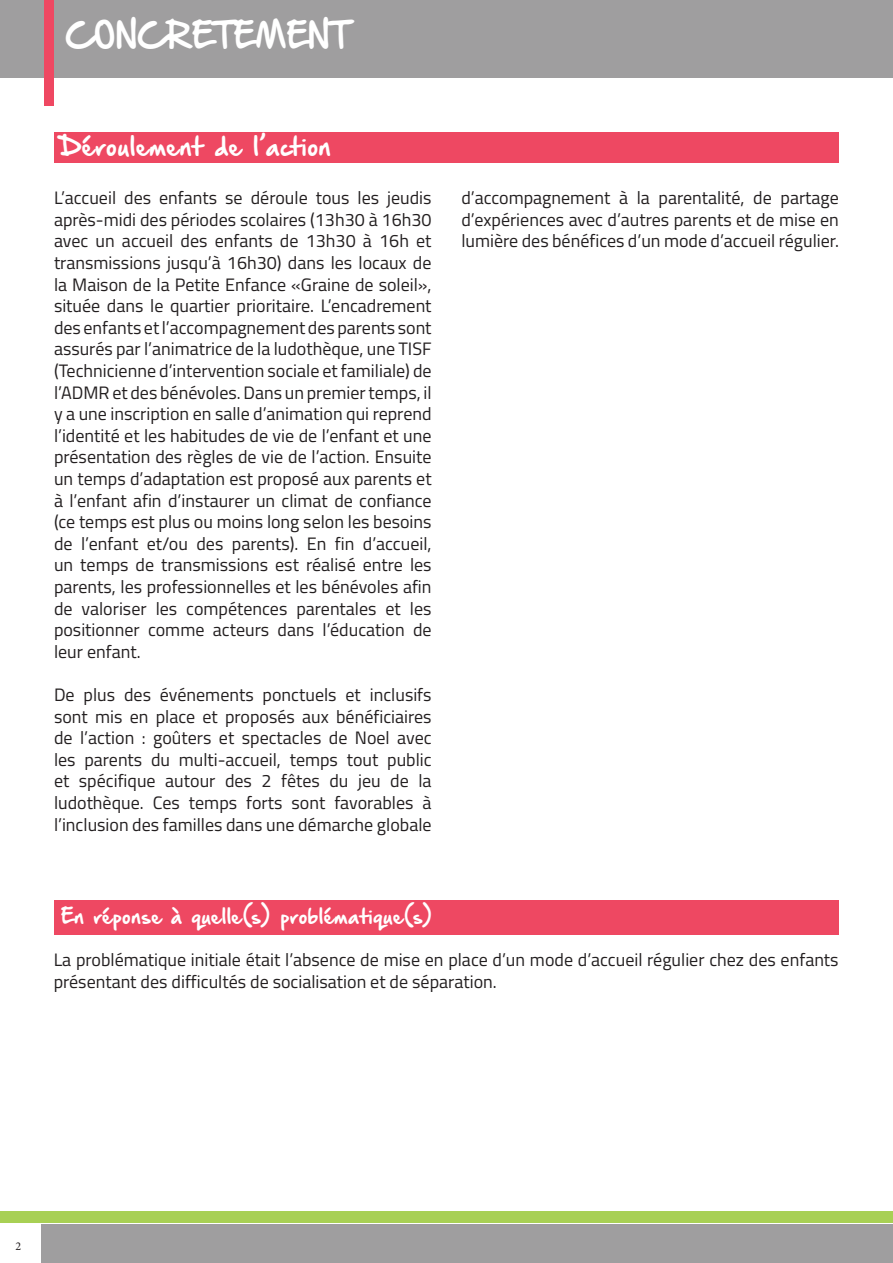
<style>
.page{position:relative;width:893px;height:1263px;background:#fff}
.page>*{position:absolute;margin:0;border:0;box-sizing:border-box;transform-origin:0 0}
.t1{font:30px "Hand Of Sean Demo";color:#fff}
.t2{font:22.5px "Hand Of Sean Demo";color:#fff}
.t3{font:18px/21.6px "Titillium Web";color:#231f20;text-align:justify}
.t4{font:18px "Hand Of Sean Demo";color:#fff}
.t5{font:12px "Minion Pro";color:#231f20}
</style>
<div class="page">
<div style="left:0;top:0;width:893px;height:77px;background:#9f9e9f"></div>
<div style="left:42px;top:1224px;width:851px;height:39px;background:#9f9e9f"></div>
<div style="left:0;top:1212px;width:893px;height:11px;background:#a8d054"></div>
<div style="left:44px;top:0;width:10px;height:105px;background:#ef4862"></div>
<div style="left:54px;top:132px;width:785px;height:30px;background:#ee4862"></div>
<div style="left:54px;top:900px;width:785px;height:34px;background:#ee4862"></div>
<h1 class="t1" style="left:66px;top:21px;width:286px">CONCRETEMENT</h1>
<p class="t2" style="left:60px;top:135px;width:272px">Déroulement de l’action</p>
<p class="t3" style="left:54px;top:186px;width:379px">L’accueil des enfants se déroule tous les jeudis après-midi des périodes scolaires (13h30 à 16h30 avec un accueil des enfants de 13h30 à 16h et transmissions jusqu’à 16h30) dans les locaux de la Maison de la Petite Enfance «Graine de soleil», située dans le quartier prioritaire. L’encadrement des enfants et l’accompagnement des parents sont assurés par l’animatrice de la ludothèque, une TISF (Technicienne d’intervention sociale et familiale) de l’ADMR et des bénévoles. Dans un premier temps, il y a une inscription en salle d’animation qui reprend l’identité et les habitudes de vie de l’enfant et une présentation des règles de vie de l’action. Ensuite un temps d’adaptation est proposé aux parents et à l’enfant afin d’instaurer un climat de confiance (ce temps est plus ou moins long selon les besoins de l’enfant et/ou des parents). En fin d’accueil, un temps de transmissions est réalisé entre les parents, les professionnelles et les bénévoles afin de valoriser les compétences parentales et les positionner comme acteurs dans l’éducation de leur enfant.</p>
<p class="t3" style="left:54px;top:683px;width:379px">De plus des événements ponctuels et inclusifs sont mis en place et proposés aux bénéficiaires de l’action : goûters et spectacles de Noel avec les parents du multi-accueil, temps tout public et spécifique autour des 2 fêtes du jeu de la ludothèque. Ces temps forts sont favorables à l’inclusion des familles dans une démarche globale</p>
<p class="t4" style="left:61px;top:908px;width:373px">En réponse à quelle(s) problématique(s)</p>
<p class="t3" style="left:461px;top:186px;width:379px">d’accompagnement à la parentalité, de partage d’expériences avec d’autres parents et de mise en lumière des bénéfices d’un mode d’accueil régulier.</p>
<p class="t3" style="left:54px;top:948px;width:786px">La problématique initiale était l’absence de mise en place d’un mode d’accueil régulier chez des enfants présentant des difficultés de socialisation et de séparation.</p>
<p class="t5" style="left:16px;top:1238px;width:7px">2</p>
</div>
